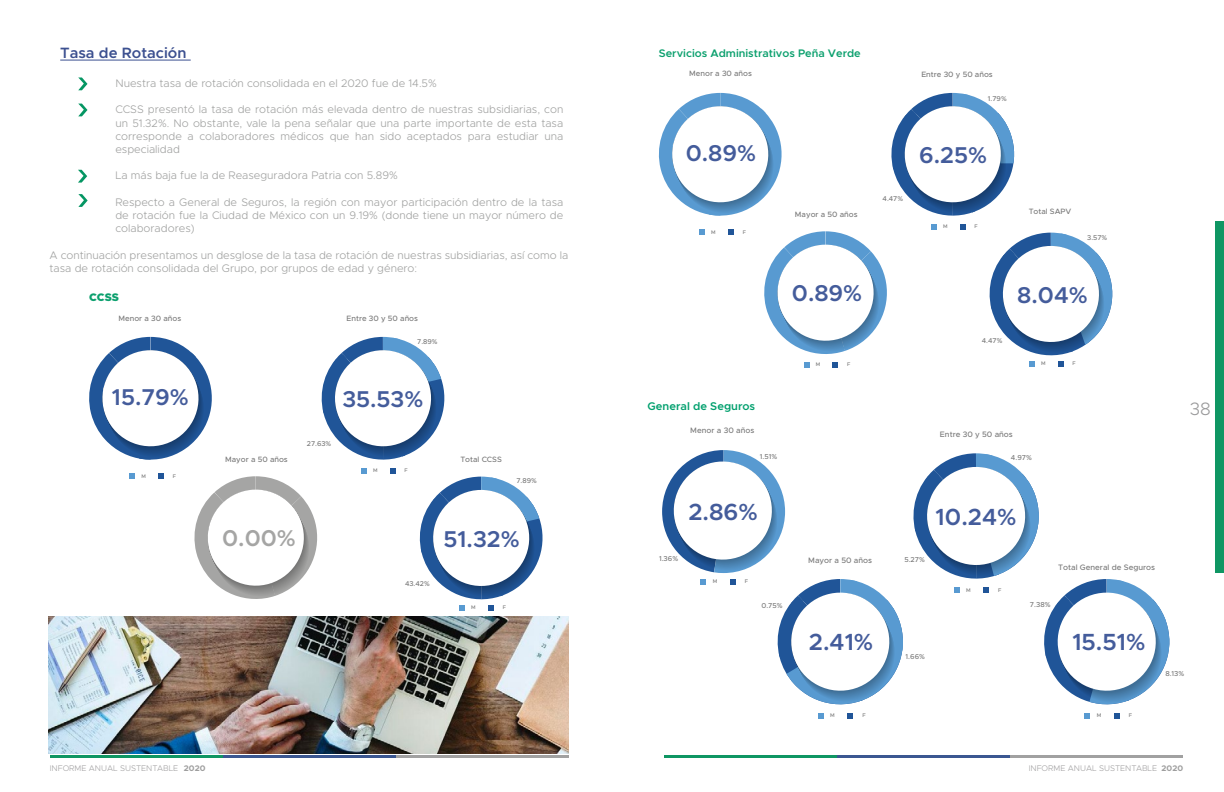
<style>
.page{position:relative;width:1224px;height:792px;background:#fff}
.page>*{position:absolute;margin:0;border:0;box-sizing:border-box;transform-origin:0 0}
.t1{font:600 23.5px "Metropolis";color:#445c9b}
.t2{font:600 23px "Metropolis";color:#445c9b}
.t3{font:600 23px "Metropolis";color:#a5a5a4}
.t4{font:300 18px "Metropolis";color:#9a9a9b}
.t5{font:600 15px "Metropolis";color:#3c5090}
.t6{font:600 11.2px "Metropolis";color:#02a06e}
.t7{font:300 11px/13.2px "Metropolis";color:#a0a1a0;text-align:justify}
.t8{font:600 11px "Metropolis";color:#0ca06e}
.t9{font:900 11px "Metropolis";color:#0ca06e}
.t10{font:300 8.2px "Metropolis";color:#a2a1a2}
.t11{font:700 8.2px "Metropolis";color:#9e9e9e}
.t12{font:500 7.9px "Metropolis";color:#797979}
.t13{font:500 7.7px "Metropolis";color:#797979}
.t14{font:500 7.1px "Metropolis";color:#797979}
.t15{font:500 7px "Metropolis";color:#797979}
.t16{font:500 5.4px "Metropolis";color:#797979}
.t17{font:500 5.2px "Metropolis";color:#797979}
</style>
<div class="page">
<hr style="left:50px;top:756px;width:173px;height:2px;background:#0f9663">
<hr style="left:223px;top:756px;width:173px;height:2px;background:#3b5791">
<hr style="left:396px;top:756px;width:172px;height:2px;background:#a1a1a1">
<hr style="left:664px;top:756px;width:173px;height:2px;background:#0f9663">
<hr style="left:837px;top:756px;width:173px;height:2px;background:#3b5791">
<hr style="left:1010px;top:756px;width:172px;height:2px;background:#a1a1a1">
<div style="left:1216px;top:221px;width:8px;height:352px;background:#0f9663"></div>
<hr style="left:60px;top:60px;width:131px;height:1px;background:#3c5090">
<img style="left:48px;top:616px;width:520px;height:137px">
<svg style="left:78px;top:77px;width:10px;height:13px"></svg>
<svg style="left:78px;top:104px;width:10px;height:12px"></svg>
<svg style="left:78px;top:170px;width:9px;height:13px"></svg>
<svg style="left:78px;top:194px;width:10px;height:13px"></svg>
<svg style="left:662px;top:450px;width:508px;height:269px"></svg>
<svg style="left:658px;top:92px;width:455px;height:276px"></svg>
<svg style="left:89px;top:336px;width:454px;height:275px"></svg>
<h3 class="t5" style="left:60px;top:43px;width:128px">Tasa de Rotación</h3>
<p class="t7" style="left:115px;top:77px;width:323px">Nuestra tasa de rotación consolidada en el 2020 fue de 14.5%</p>
<p class="t7" style="left:115px;top:103px;width:450px">CCSS presentó la tasa de rotación más elevada dentro de nuestras subsidiarias, con un 51.32%. No obstante, vale la pena señalar que una parte importante de esta tasa corresponde a colaboradores médicos que han sido aceptados para estudiar una especialidad</p>
<p class="t7" style="left:115px;top:169px;width:284px">La más baja fue la de Reaseguradora Patria con 5.89%</p>
<p class="t7" style="left:115px;top:195px;width:449px">Respecto a General de Seguros, la región con mayor participación dentro de la tasa de rotación fue la Ciudad de México con un 9.19% (donde tiene un mayor número de colaboradores)</p>
<p class="t7" style="left:50px;top:249px;width:520px">A continuación presentamos un desglose de la tasa de rotación de nuestras subsidiarias, así como la tasa de rotación consolidada del Grupo, por grupos de edad y género:</p>
<p class="t9" style="left:89px;top:290px;width:31px">CCSS</p>
<p class="t13" style="left:119px;top:314px;width:64px">Menor a 30 años</p>
<p class="t13" style="left:347px;top:314px;width:73px">Entre 30 y 50 años</p>
<p class="t15" style="left:417px;top:337px;width:22px">7.89%</p>
<h2 class="t2" style="left:112px;top:383px;width:78px">15.79%</h2>
<h2 class="t2" style="left:342px;top:385px;width:82px">35.53%</h2>
<p class="t15" style="left:307px;top:439px;width:26px">27.63%</p>
<p class="t13" style="left:225px;top:455px;width:64px">Mayor a 50 años</p>
<p class="t13" style="left:460px;top:455px;width:43px">Total CCSS</p>
<p class="t17" style="left:142px;top:473px;width:6px">M</p>
<p class="t17" style="left:173px;top:473px;width:5px">F</p>
<p class="t17" style="left:373px;top:467px;width:6px">M</p>
<p class="t17" style="left:405px;top:467px;width:5px">F</p>
<p class="t15" style="left:516px;top:476px;width:22px">7.89%</p>
<h2 class="t3" style="left:222px;top:523px;width:75px">0.00%</h2>
<h2 class="t2" style="left:444px;top:525px;width:78px">51.32%</h2>
<p class="t15" style="left:405px;top:580px;width:26px">43.42%</p>
<p class="t17" style="left:471px;top:604px;width:6px">M</p>
<p class="t17" style="left:503px;top:604px;width:5px">F</p>
<p class="t8" style="left:659px;top:46px;width:203px">Servicios Administrativos Peña Verde</p>
<p class="t13" style="left:689px;top:69px;width:64px">Menor a 30 años</p>
<p class="t13" style="left:921px;top:70px;width:73px">Entre 30 y 50 años</p>
<p class="t15" style="left:988px;top:94px;width:20px">1.79%</p>
<h2 class="t2" style="left:686px;top:139px;width:72px">0.89%</h2>
<h2 class="t2" style="left:919px;top:141px;width:69px">6.25%</h2>
<p class="t15" style="left:883px;top:194px;width:22px">4.47%</p>
<p class="t13" style="left:795px;top:210px;width:64px">Mayor a 50 años</p>
<p class="t13" style="left:1029px;top:207px;width:44px">Total SAPV</p>
<p class="t17" style="left:711px;top:229px;width:6px">M</p>
<p class="t17" style="left:743px;top:229px;width:5px">F</p>
<p class="t17" style="left:943px;top:223px;width:6px">M</p>
<p class="t17" style="left:974px;top:223px;width:5px">F</p>
<p class="t15" style="left:1087px;top:233px;width:22px">3.57%</p>
<h2 class="t2" style="left:792px;top:278px;width:72px">0.89%</h2>
<h2 class="t2" style="left:1017px;top:281px;width:72px">8.04%</h2>
<p class="t15" style="left:982px;top:336px;width:22px">4.47%</p>
<p class="t17" style="left:816px;top:361px;width:6px">M</p>
<p class="t17" style="left:847px;top:361px;width:5px">F</p>
<p class="t17" style="left:1041px;top:360px;width:6px">M</p>
<p class="t17" style="left:1072px;top:360px;width:5px">F</p>
<p class="t6" style="left:648px;top:399px;width:109px">General de Seguros</p>
<h3 class="t4" style="left:1190px;top:398px;width:22px">38</h3>
<p class="t12" style="left:690px;top:426px;width:66px">Menor a 30 años</p>
<p class="t12" style="left:940px;top:430px;width:74px">Entre 30 y 50 años</p>
<p class="t14" style="left:760px;top:452px;width:19px">1.51%</p>
<p class="t14" style="left:1011px;top:453px;width:22px">4.97%</p>
<h1 class="t1" style="left:688px;top:497px;width:71px">2.86%</h1>
<h1 class="t1" style="left:936px;top:502px;width:82px">10.24%</h1>
<p class="t14" style="left:659px;top:554px;width:21px">1.36%</p>
<p class="t16" style="left:713px;top:578px;width:6px">M</p>
<p class="t16" style="left:745px;top:578px;width:5px">F</p>
<p class="t14" style="left:761px;top:601px;width:23px">0.75%</p>
<p class="t12" style="left:808px;top:555px;width:65px">Mayor a 50 años</p>
<h1 class="t1" style="left:809px;top:627px;width:66px">2.41%</h1>
<p class="t14" style="left:904px;top:555px;width:22px">5.27%</p>
<p class="t14" style="left:906px;top:652px;width:21px">1.66%</p>
<p class="t16" style="left:966px;top:586px;width:6px">M</p>
<p class="t16" style="left:998px;top:586px;width:5px">F</p>
<p class="t16" style="left:830px;top:712px;width:6px">M</p>
<p class="t16" style="left:862px;top:712px;width:5px">F</p>
<p class="t12" style="left:1058px;top:562px;width:99px">Total General de Seguros</p>
<p class="t14" style="left:1030px;top:600px;width:22px">7.38%</p>
<h1 class="t1" style="left:1072px;top:627px;width:75px">15.51%</h1>
<p class="t14" style="left:1165px;top:669px;width:20px">8.13%</p>
<p class="t16" style="left:1097px;top:712px;width:6px">M</p>
<p class="t16" style="left:1129px;top:712px;width:5px">F</p>
<p class="t10" style="left:50px;top:763px;width:130px">INFORME ANUAL SUSTENTABLE</p>
<p class="t10" style="left:1029px;top:763px;width:130px">INFORME ANUAL SUSTENTABLE</p>
<p class="t11" style="left:184px;top:763px;width:23px">2020</p>
<p class="t11" style="left:1162px;top:763px;width:23px">2020</p>
</div>
